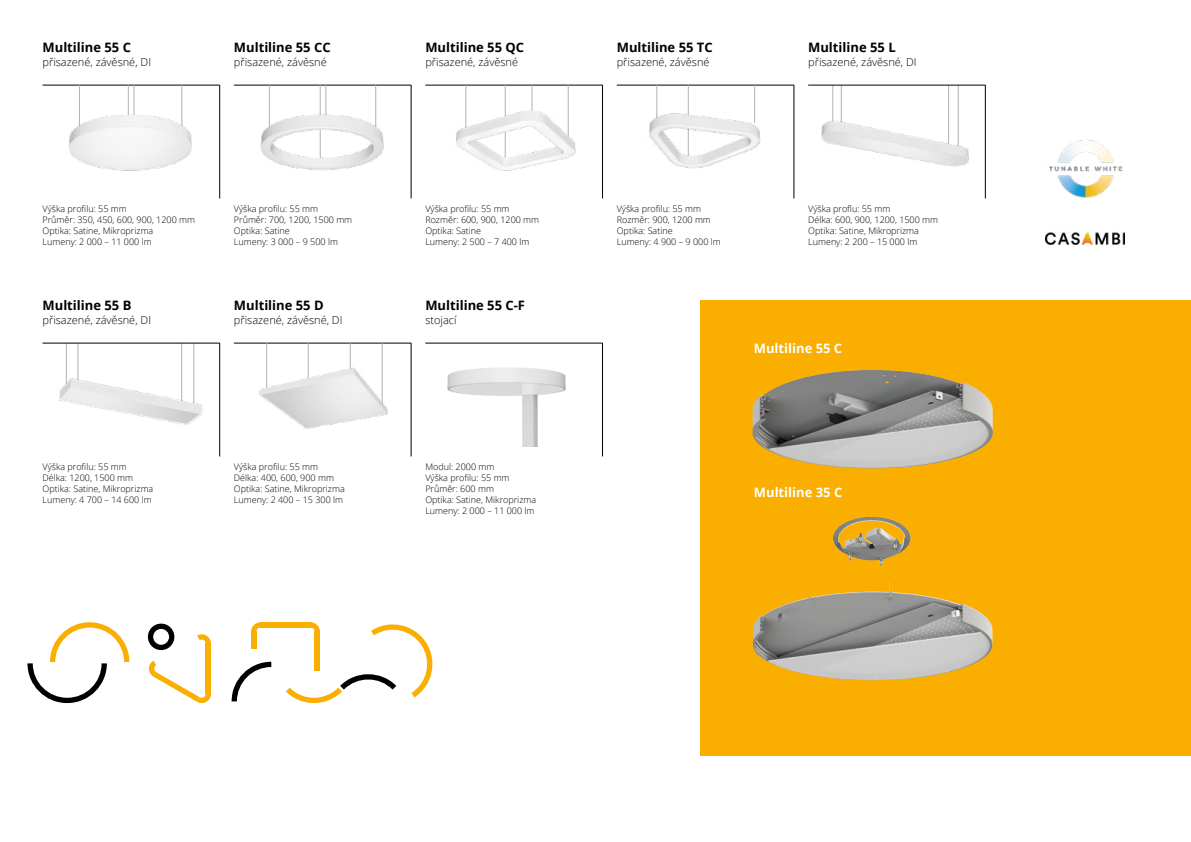
<style>
.page{position:relative;width:1191px;height:842px;background:#fff}
.page>*{position:absolute;margin:0;border:0;box-sizing:border-box;transform-origin:0 0}
.t1{font:700 13px "Open Sans";color:#000}
.t2{font:700 13px "Open Sans";color:#fff}
.t3{font:300 11px "Open Sans";color:#000}
.t4{font:300 9px/10.8px "Open Sans";color:#000}
</style>
<div class="page">
<hr style="left:66px;top:343px;width:1px;height:48px;background:#b3b2b2">
<hr style="left:78px;top:343px;width:1px;height:43px;background:#b3b2b2">
<hr style="left:194px;top:343px;width:1px;height:63px;background:#b3b2b2">
<hr style="left:181px;top:343px;width:1px;height:63px;background:#b3b2b2">
<hr style="left:841px;top:85px;width:1px;height:43px;background:#b3b2b2">
<hr style="left:832px;top:85px;width:1px;height:43px;background:#b3b2b2">
<hr style="left:958px;top:85px;width:1px;height:63px;background:#b3b2b2">
<hr style="left:948px;top:85px;width:1px;height:63px;background:#b3b2b2">
<svg style="left:701px;top:300px;width:490px;height:456px;fill:#f9ae00"></svg>
<img style="left:770px;top:370px;width:99px;height:21px">
<hr style="left:43px;top:85px;width:177px;height:1px;background:#000">
<hr style="left:219px;top:85px;width:1px;height:113px;background:#000">
<hr style="left:43px;top:343px;width:177px;height:1px;background:#000">
<hr style="left:219px;top:343px;width:1px;height:113px;background:#000">
<hr style="left:234px;top:343px;width:177px;height:1px;background:#000">
<hr style="left:411px;top:343px;width:1px;height:113px;background:#000">
<hr style="left:234px;top:85px;width:177px;height:1px;background:#000">
<hr style="left:411px;top:85px;width:1px;height:113px;background:#000">
<hr style="left:425px;top:85px;width:177px;height:1px;background:#000">
<hr style="left:602px;top:85px;width:1px;height:113px;background:#000">
<hr style="left:617px;top:85px;width:177px;height:1px;background:#000">
<hr style="left:793px;top:85px;width:1px;height:113px;background:#000">
<hr style="left:808px;top:85px;width:177px;height:1px;background:#000">
<hr style="left:985px;top:85px;width:1px;height:113px;background:#000">
<svg style="left:27px;top:622px;width:102px;height:81px"></svg>
<div style="left:206px;top:643px;width:5px;height:51px;background:#f9ae00"></div>
<svg style="left:197px;top:634px;width:14px;height:9px"></svg>
<svg style="left:148px;top:661px;width:63px;height:42px"></svg>
<svg style="left:232px;top:662px;width:39px;height:39px"></svg>
<div style="left:260px;top:622px;width:51px;height:6px;background:#f9ae00"></div>
<div style="left:251px;top:631px;width:5px;height:18px;background:#f9ae00"></div>
<svg style="left:286px;top:622px;width:147px;height:81px"></svg>
<svg style="left:251px;top:622px;width:9px;height:9px"></svg>
<svg style="left:148px;top:624px;width:26px;height:26px"></svg>
<img style="left:68px;top:109px;width:124px;height:62px">
<img style="left:1045px;top:232px;width:80px;height:13px">
<img style="left:1049px;top:140px;width:74px;height:58px">
<img style="left:456px;top:108px;width:120px;height:63px">
<hr style="left:79px;top:85px;width:1px;height:41px;background:#b3b2b2">
<hr style="left:269px;top:85px;width:1px;height:43px;background:#b3b2b2">
<hr style="left:466px;top:85px;width:1px;height:43px;background:#b3b2b2">
<hr style="left:656px;top:85px;width:1px;height:43px;background:#b3b2b2">
<hr style="left:182px;top:85px;width:1px;height:41px;background:#b3b2b2">
<hr style="left:375px;top:85px;width:1px;height:43px;background:#b3b2b2">
<hr style="left:568px;top:85px;width:1px;height:51px;background:#b3b2b2">
<hr style="left:128px;top:85px;width:1px;height:30px;background:#b3b2b2">
<hr style="left:320px;top:85px;width:1px;height:73px;background:#b3b2b2">
<hr style="left:505px;top:85px;width:1px;height:31px;background:#b3b2b2">
<hr style="left:688px;top:85px;width:1px;height:70px;background:#b3b2b2">
<svg style="left:505px;top:132px;width:1px;height:26px"></svg>
<hr style="left:134px;top:85px;width:1px;height:30px;background:#b3b2b2">
<hr style="left:326px;top:85px;width:1px;height:30px;background:#b3b2b2">
<svg style="left:532px;top:85px;width:1px;height:26px"></svg>
<hr style="left:754px;top:85px;width:1px;height:38px;background:#b3b2b2">
<img style="left:649px;top:107px;width:112px;height:62px">
<img style="left:821px;top:112px;width:148px;height:55px">
<hr style="left:266px;top:343px;width:1px;height:48px;background:#b3b2b2">
<hr style="left:382px;top:343px;width:1px;height:65px;background:#b3b2b2">
<hr style="left:308px;top:343px;width:1px;height:78px;background:#b3b2b2">
<hr style="left:350px;top:343px;width:1px;height:32px;background:#b3b2b2">
<img style="left:259px;top:358px;width:129px;height:71px">
<img style="left:59px;top:369px;width:144px;height:56px">
<img style="left:260px;top:110px;width:124px;height:61px">
<img style="left:765px;top:582px;width:124px;height:32px">
<img style="left:833px;top:517px;width:36px;height:17px">
<hr style="left:425px;top:343px;width:177px;height:1px;background:#000">
<hr style="left:602px;top:343px;width:1px;height:113px;background:#000">
<img style="left:447px;top:367px;width:119px;height:80px">
<h1 class="t1" style="left:43px;top:39px;width:90px">Multiline 55 C</h1>
<p class="t3" style="left:43px;top:54px;width:110px">přisazené, závěsné, DI</p>
<h1 class="t1" style="left:234px;top:39px;width:98px">Multiline 55 CC</h1>
<p class="t3" style="left:234px;top:54px;width:94px">přisazené, závěsné</p>
<h1 class="t1" style="left:425px;top:39px;width:100px">Multiline 55 QC</h1>
<p class="t3" style="left:425px;top:54px;width:94px">přisazené, závěsné</p>
<h1 class="t1" style="left:617px;top:39px;width:97px">Multiline 55 TC</h1>
<p class="t3" style="left:617px;top:54px;width:94px">přisazené, závěsné</p>
<h1 class="t1" style="left:808px;top:39px;width:89px">Multiline 55 L</h1>
<p class="t3" style="left:808px;top:54px;width:110px">přisazené, závěsné, DI</p>
<p class="t4" style="left:43px;top:203px;width:154px">Výška profilu: 55 mm<br>Průměr: 350, 450, 600, 900, 1200 mm<br>Optika: Satine, Mikroprizma<br>Lumeny: 2 000 – 11 000 lm</p>
<h1 class="t1" style="left:43px;top:297px;width:90px">Multiline 55 B</h1>
<p class="t3" style="left:43px;top:312px;width:110px">přisazené, závěsné, DI</p>
<p class="t4" style="left:234px;top:203px;width:120px">Výška profilu: 55 mm<br>Průměr: 700, 1200, 1500 mm<br>Optika: Satine<br>Lumeny: 3 000 – 9 500 lm</p>
<p class="t4" style="left:425px;top:203px;width:115px">Výška profilu: 55 mm<br>Rozměr: 600, 900, 1200 mm<br>Optika: Satine<br>Lumeny: 2 500 – 7 400 lm</p>
<p class="t4" style="left:617px;top:203px;width:106px">Výška profilu: 55 mm<br>Rozměr: 900, 1200 mm<br>Optika: Satine<br>Lumeny: 4 900 – 9 000 lm</p>
<p class="t4" style="left:808px;top:203px;width:131px">Výška proflu: 55 mm<br>Délka: 600, 900, 1200, 1500 mm<br>Optika: Satine, Mikroprizma<br>Lumeny: 2 200 – 15 000 lm</p>
<h1 class="t1" style="left:234px;top:297px;width:91px">Multiline 55 D</h1>
<p class="t3" style="left:234px;top:312px;width:110px">přisazené, závěsné, DI</p>
<h1 class="t1" style="left:425px;top:297px;width:101px">Multiline 55 C-F</h1>
<p class="t3" style="left:425px;top:312px;width:33px">stojací</p>
<h1 class="t2" style="left:754px;top:339px;width:90px">Multiline 55 C</h1>
<p class="t4" style="left:43px;top:461px;width:112px">Výška profilu: 55 mm<br>Délka: 1200, 1500 mm<br>Optika: Satine, Mikroprizma<br>Lumeny: 4 700 – 14 600 lm</p>
<p class="t4" style="left:234px;top:461px;width:112px">Výška profilu: 55 mm<br>Délka: 400, 600, 900 mm<br>Optika: Satine, Mikroprizma<br>Lumeny: 2 400 – 15 300 lm</p>
<p class="t4" style="left:425px;top:461px;width:112px">Modul: 2000 mm<br>Výška profilu: 55 mm<br>Průměr: 600 mm<br>Optika: Satine, Mikroprizma<br>Lumeny: 2 000 – 11 000 lm</p>
<h1 class="t2" style="left:754px;top:483px;width:90px">Multiline 35 C</h1>
</div>
